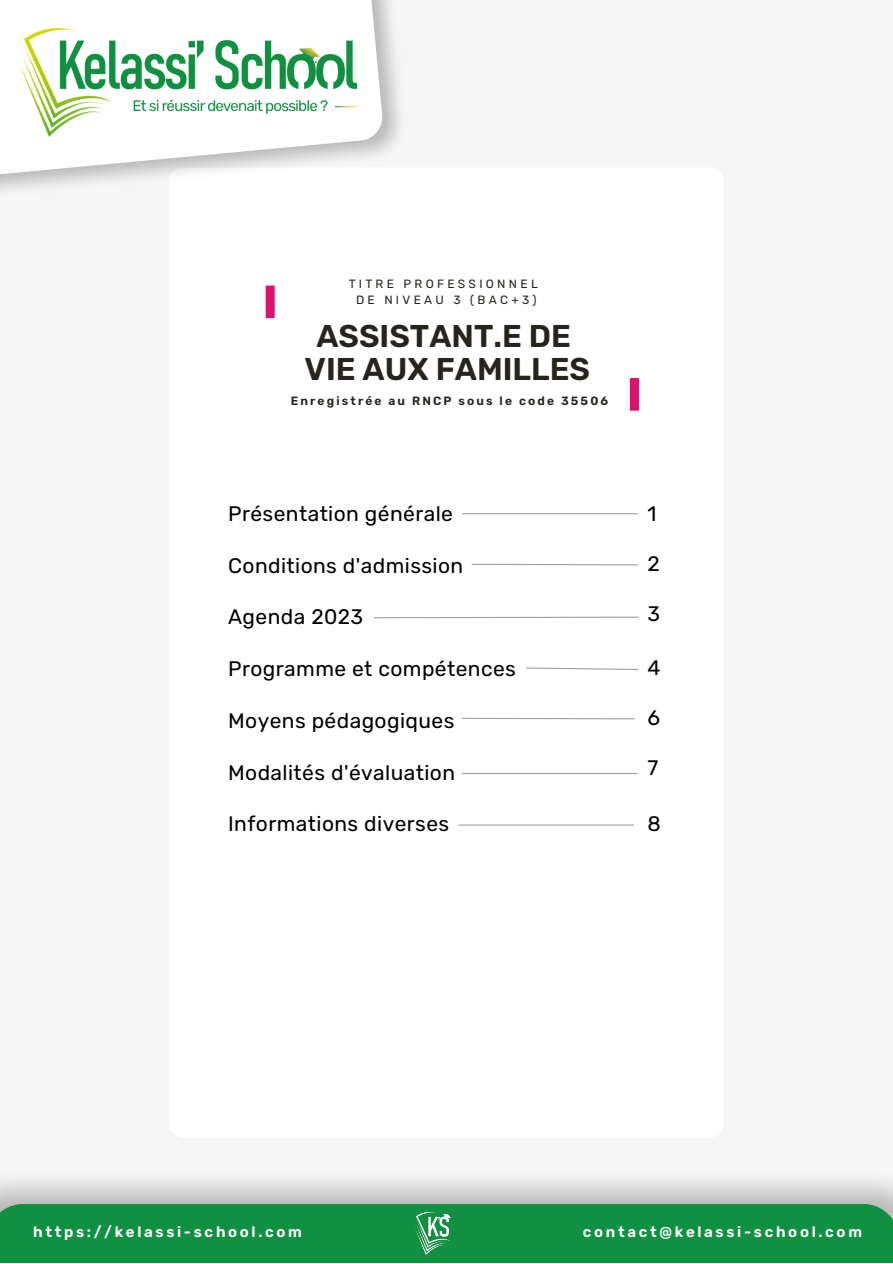
<style>
.page{position:relative;width:893px;height:1264px;background:#fff}
.page>*{position:absolute;margin:0;border:0;box-sizing:border-box;transform-origin:0 0}
.t1{font:600 31.5px "Rubik";color:#27231f}
.t2{font:21px "Rubik";letter-spacing:.02em;color:#000}
.t3{font:600 15px "Rubik";letter-spacing:.18em;color:#fff}
.t4{font:12px "Rubik";letter-spacing:.275em;color:#27231f}
.t5{font:600 12px "Rubik";letter-spacing:.18em;color:#27231f}
</style>
<div class="page">
<div style="left:0;top:0;width:892px;height:1262px;background:#f6f6f6"></div>
<div style="left:169px;top:167px;width:554px;height:970px;background:#fff;border-radius:14px"></div>
<hr style="left:462px;top:513px;width:175px;height:1px;background:#9f9f9f">
<div style="left:0;top:1203px;width:892px;height:59px;background:#109040"></div>
<img style="left:406px;top:1206px;width:54px;height:51px">
<div style="left:266px;top:285px;width:9px;height:33px;background:#dc136c"></div>
<div style="left:630px;top:378px;width:9px;height:32px;background:#dc136c"></div>
<svg style="left:0;top:0;width:384px;height:195px;fill:#fff"></svg>
<img style="left:5px;top:6px;width:367px;height:140px">
<svg style="left:471px;top:563px;width:167px;height:3px"></svg>
<svg style="left:374px;top:616px;width:265px;height:3px"></svg>
<svg style="left:526px;top:667px;width:113px;height:3px"></svg>
<hr style="left:462px;top:773px;width:175px;height:1px;background:#9f9f9f">
<hr style="left:462px;top:717px;width:172px;height:2px;background:#9f9f9f">
<hr style="left:458px;top:824px;width:176px;height:1px;background:#9f9f9f">
<p class="t4" style="left:348px;top:277px;width:191px">TITRE PROFESSIONNEL</p>
<p class="t4" style="left:356px;top:293px;width:182px">DE NIVEAU 3 (BAC+3)</p>
<p class="t1" style="left:316px;top:318px;width:256px">ASSISTANT.E DE</p>
<p class="t1" style="left:304px;top:350px;width:287px">VIE AUX FAMILLES</p>
<p class="t5" style="left:291px;top:394px;width:319px">Enregistrée au RNCP sous le code 35506</p>
<p class="t2" style="left:228px;top:501px;width:226px">Présentation générale</p>
<p class="t2" style="left:228px;top:553px;width:236px">Conditions d'admission</p>
<p class="t2" style="left:228px;top:604px;width:136px">Agenda 2023</p>
<p class="t2" style="left:228px;top:656px;width:289px">Programme et compétences</p>
<p class="t2" style="left:228px;top:708px;width:228px">Moyens pédagogiques</p>
<p class="t2" style="left:228px;top:760px;width:228px">Modalités d'évaluation</p>
<p class="t2" style="left:228px;top:811px;width:222px">Informations diverses</p>
<p class="t2" style="left:647px;top:501px;width:10px">1</p>
<p class="t2" style="left:647px;top:551px;width:14px">2</p>
<p class="t2" style="left:647px;top:601px;width:14px">3</p>
<p class="t2" style="left:647px;top:655px;width:15px">4</p>
<p class="t2" style="left:647px;top:705px;width:14px">6</p>
<p class="t2" style="left:647px;top:755px;width:12px">7</p>
<p class="t2" style="left:647px;top:811px;width:15px">8</p>
<p class="t3" style="left:33px;top:1223px;width:270px">https://kelassi-school.com</p>
<p class="t3" style="left:583px;top:1223px;width:280px">contact@kelassi-school.com</p>
</div>
